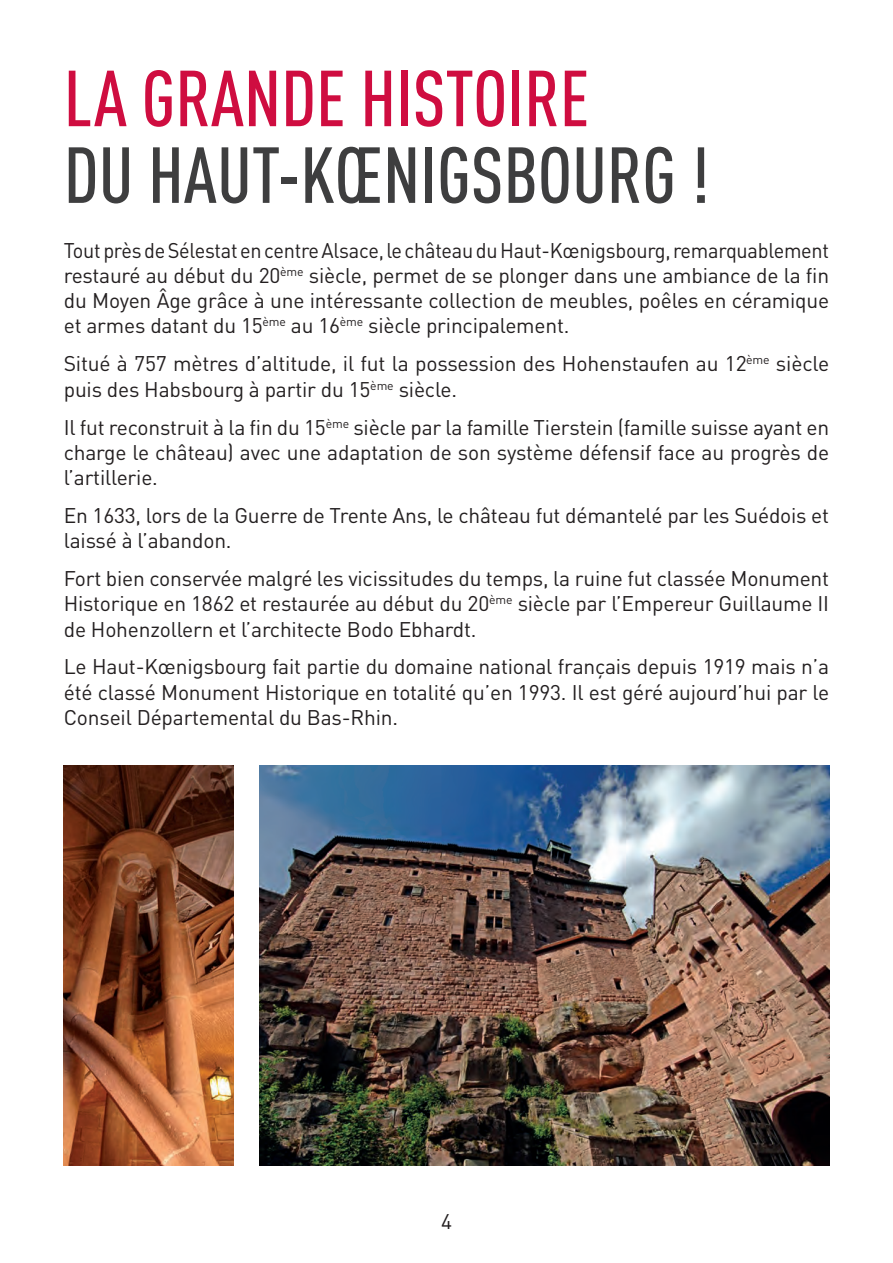
<style>
.page{position:relative;width:893px;height:1263px;background:#fff}
.page>*{position:absolute;margin:0;border:0;box-sizing:border-box;transform-origin:0 0}
.t1{font:500 78px "DIN Cond";color:#3e3e3f}
.t2{font:500 78px "DIN Cond";color:#cf0d40}
.t3{font:21px/25.2px "DIN";letter-spacing:-.01em;color:#231f20;text-align:justify}
.t4{font:21px/25.2px "DIN";letter-spacing:-.01em;color:#231f20;text-align:justify;scale:.95 1}
</style>
<div class="page">
<img style="left:259px;top:765px;width:570px;height:400px">
<img style="left:64px;top:765px;width:170px;height:400px">
<h1 class="t2" style="left:64px;top:52px;width:527px">LA GRANDE HISTOIRE</h1>
<h1 class="t1" style="left:64px;top:129px;width:647px">DU HAUT-KŒNIGSBOURG !</h1>
<p class="t4" style="left:64px;top:237px;width:807px">Tout près de Sélestat en centre Alsace, le château du Haut-Kœnigsbourg, remarquablement restauré au début du 20<sup>ème</sup> siècle, permet de se plonger dans une ambiance de la fin du Moyen Âge grâce à une intéressante collection de meubles, poêles en céramique et armes datant du 15<sup>ème</sup> au 16<sup>ème</sup> siècle principalement.</p>
<p class="t3" style="left:64px;top:351px;width:767px">Situé à 757 mètres d’altitude, il fut la possession des Hohenstaufen au 12<sup>ème</sup> siècle puis des Habsbourg à partir du 15<sup>ème</sup> siècle.</p>
<p class="t3" style="left:64px;top:414px;width:767px">Il fut reconstruit à la fin du 15<sup>ème</sup> siècle par la famille Tierstein (famille suisse ayant en charge le château) avec une adaptation de son système défensif face au progrès de l’artillerie.</p>
<p class="t3" style="left:64px;top:502px;width:767px">En 1633, lors de la Guerre de Trente Ans, le château fut démantelé par les Suédois et laissé à l’abandon.</p>
<p class="t3" style="left:64px;top:565px;width:767px">Fort bien conservée malgré les vicissitudes du temps, la ruine fut classée Monument Historique en 1862 et restaurée au début du 20<sup>ème</sup> siècle par l’Empereur Guillaume II de Hohenzollern et l’architecte Bodo Ebhardt.</p>
<p class="t3" style="left:64px;top:654px;width:767px">Le Haut-Kœnigsbourg fait partie du domaine national français depuis 1919 mais n’a été classé Monument Historique en totalité qu’en 1993. Il est géré aujourd’hui par le Conseil Départemental du Bas-Rhin.</p>
<p class="t3" style="left:441px;top:1208px;width:12px">4</p>
</div>
